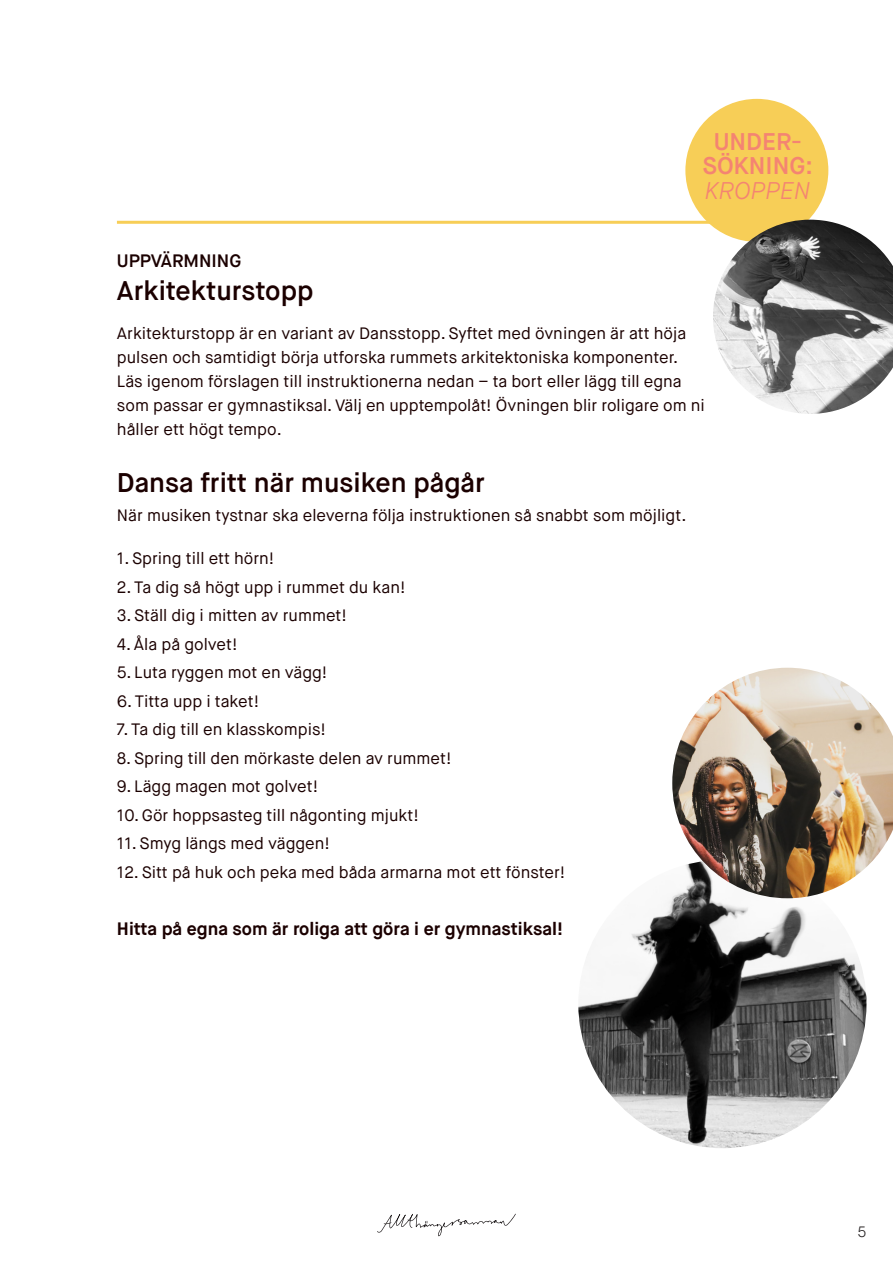
<style>
.page{position:relative;width:893px;height:1263px;background:#fff}
.page>*{position:absolute;margin:0;border:0;box-sizing:border-box;transform-origin:0 0}
.t1{font:600 27px "Maison Neue";color:#1b0000}
.t2{font:600 24.15px/24.6px "Maison Neue";color:#f48472;text-align:center}
.t3{font:italic 300 24.15px "Maison Neue";color:#f48472}
.t4{font:700 18px "Maison Neue";color:#1b0000}
.t5{font:600 18px "Maison Neue";color:#1b0000}
.t6{font:16.5px/24px "Maison Neue";color:#1b0000}
.t7{font:300 15px "Maison Neue";color:#231f20}
</style>
<div class="page">
<svg style="left:377px;top:1213px;width:139px;height:23px"></svg>
<hr style="left:117px;top:221px;width:675px;height:3px;background:#f7ce57">
<div style="left:685px;top:99px;width:143px;height:143px;background:#f7ce57;border-radius:50%"></div>
<img style="left:578px;top:860px;width:288px;height:288px;border-radius:144px">
<img style="left:672px;top:668px;width:221px;height:230px">
<img style="left:713px;top:220px;width:180px;height:194px">
<h2 class="t2" style="left:703px;top:129px;width:112px">UNDER-<br>SÖKNING:</h2>
<h2 class="t3" style="left:705px;top:175px;width:107px">KROPPEN</h2>
<p class="t5" style="left:117px;top:250px;width:126px">UPPVÄRMNING</p>
<p class="t1" style="left:117px;top:274px;width:198px">Arkitekturstopp</p>
<p class="t6" style="left:117px;top:322px;width:590px">Arkitekturstopp är en variant av Dansstopp. Syftet med övningen är att höja pulsen och samtidigt börja utforska rummets arkitektoniska komponenter.<br>Läs igenom förslagen till instruktionerna nedan – ta bort eller lägg till egna som passar er gymnastiksal. Välj en upptempolåt! Övningen blir roligare om ni håller ett högt tempo.</p>
<p class="t1" style="left:117px;top:466px;width:370px">Dansa fritt när musiken pågår</p>
<p class="t6" style="left:117px;top:503px;width:571px">När musiken tystnar ska eleverna följa instruktionen så snabbt som möjligt.</p>
<p class="t6" style="left:117px;top:547px;width:159px">1. Spring till ett hörn!</p>
<p class="t6" style="left:117px;top:575px;width:290px">2. Ta dig så högt upp i rummet du kan!</p>
<p class="t6" style="left:117px;top:604px;width:232px">3. Ställ dig i mitten av rummet!</p>
<p class="t6" style="left:117px;top:632px;width:122px">4. Åla på golvet!</p>
<p class="t6" style="left:117px;top:661px;width:212px">5. Luta ryggen mot en vägg!</p>
<p class="t6" style="left:117px;top:689px;width:144px">6. Titta upp i taket!</p>
<p class="t6" style="left:117px;top:718px;width:211px">7. Ta dig till en klasskompis!</p>
<p class="t6" style="left:117px;top:746px;width:336px">8. Spring till den mörkaste delen av rummet!</p>
<p class="t6" style="left:117px;top:775px;width:203px">9. Lägg magen mot golvet!</p>
<p class="t6" style="left:117px;top:803px;width:303px">10. Gör hoppsasteg till någonting mjukt!</p>
<p class="t6" style="left:117px;top:832px;width:214px">11. Smyg längs med väggen!</p>
<p class="t6" style="left:117px;top:860px;width:450px">12. Sitt på huk och peka med båda armarna mot ett fönster!</p>
<p class="t4" style="left:117px;top:917px;width:447px">Hitta på egna som är roliga att göra i er gymnastiksal!</p>
<p class="t7" style="left:857px;top:1222px;width:10px">5</p>
</div>
